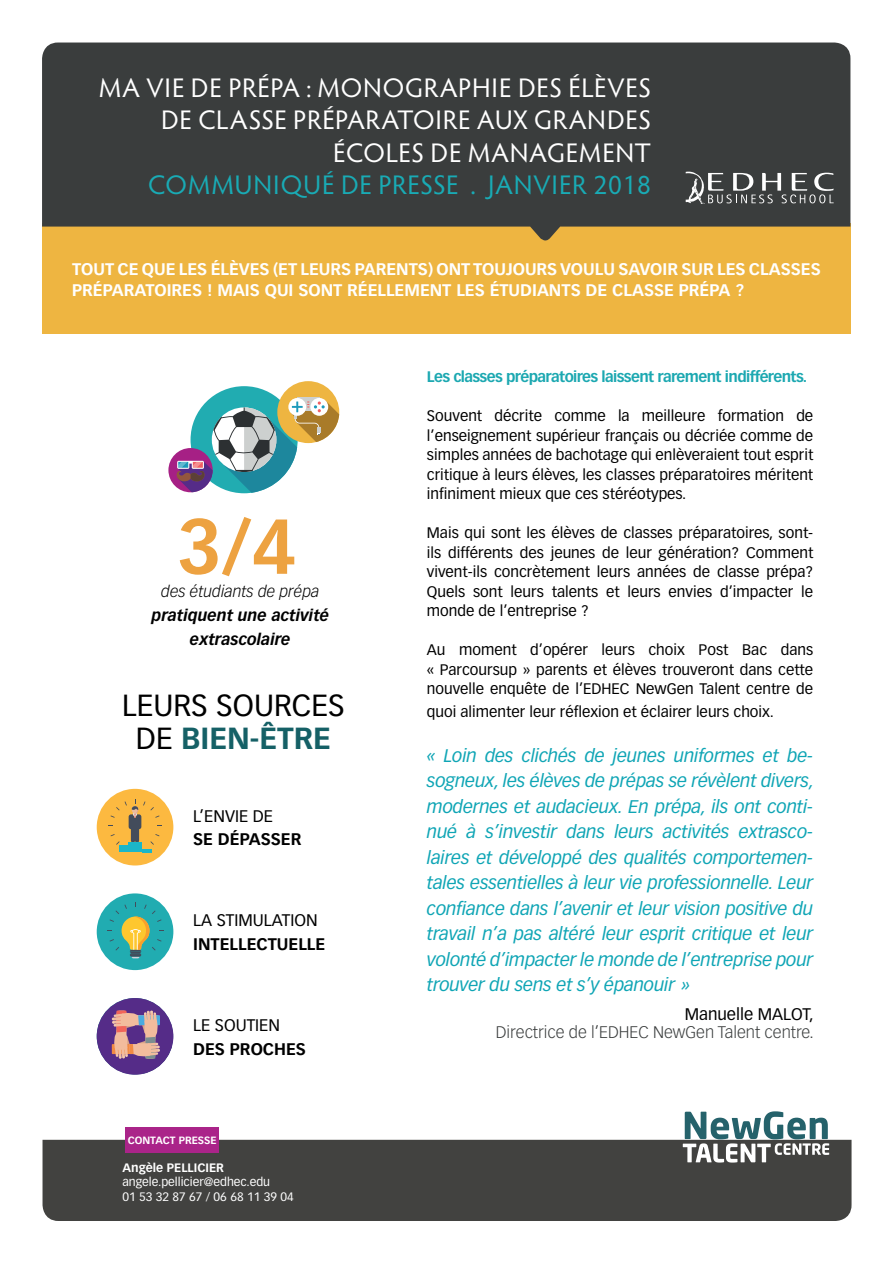
<style>
.page{position:relative;width:893px;height:1263px;background:#fff}
.page>*{position:absolute;margin:0;border:0;box-sizing:border-box;transform-origin:0 0}
.t1{font:700 76.2px "Vectora LT Std";color:#eda241}
.t2{font:30px/33px "Vectora LT Std";color:#000;text-align:center}
.t3{font:27px/32.4px "Hypatia Sans Pro";letter-spacing:.03em;color:#fff;text-align:right}
.t4{font:27px "Hypatia Sans Pro";letter-spacing:.03em;color:#19abb5}
.t5{font:italic 18px/25.5px "Vectora LT Std";letter-spacing:-.01em;color:#0fa5b5;text-align:justify}
.t6{font:700 16.5px/21px "Vectora LT Std";color:#fff}
.t7{font:700 16.5px/23.7px "Vectora LT Std";color:#000}
.t8{font:300 16.5px "Vectora LT Std";color:#3a3d3d}
.t9{font:16.5px "Vectora LT Std";color:#000}
.t10{font:italic 700 15.9px/23.7px "Vectora LT Std";color:#000;text-align:center}
.t11{font:15px/19.5px "Vectora LT Std";color:#000;text-align:justify}
.t12{font:700 15px "Vectora LT Std";letter-spacing:-.04em;color:#1ca8b1}
.t13{font:12px "Vectora LT Std";color:#fff}
.t14{font:700 12px "Vectora LT Std";color:#fff}
.t15{font:700 10.35px "Vectora LT Std";color:#fff}
.s1{font-weight:300}
.s2{font-weight:700;color:#156066}
.s3{font-weight:400}
</style>
<div class="page">
<div style="left:42px;top:223px;width:808px;height:111px;background:#eeb541"></div>
<svg style="left:42px;top:43px;width:808px;height:198px;background:#47453d"></svg>
<div style="left:43px;top:1140px;width:808px;height:81px;background:#424240"></div>
<div style="left:125px;top:1127px;width:94px;height:25px;background:#aa2489"></div>
<svg style="left:686px;top:172px;width:148px;height:32px;background:#656767"></svg>
<svg style="left:683px;top:1111px;width:146px;height:51px"></svg>
<div style="left:191px;top:386px;width:107px;height:107px;background:#21acb1;border-radius:50%"></div>
<div style="left:168px;top:448px;width:45px;height:44px;background:#a62085;border-radius:50%"></div>
<div style="left:277px;top:381px;width:62px;height:62px;background:#eeb541;border-radius:50%"></div>
<div style="left:297px;top:398px;width:22px;height:13px;background:#cdd0cf"></div>
<div style="left:310px;top:398px;width:18px;height:18px;background:#fff;border-radius:50%"></div>
<div style="left:288px;top:398px;width:18px;height:18px;background:#fff;border-radius:50%"></div>
<svg style="left:177px;top:401px;width:162px;height:92px"></svg>
<div style="left:97px;top:789px;width:76px;height:76px;background:#fcb940;border-radius:50%"></div>
<svg style="left:109px;top:800px;width:52px;height:52px"></svg>
<div style="left:97px;top:893px;width:76px;height:77px;background:#21acb1;border-radius:50%"></div>
<svg style="left:108px;top:902px;width:55px;height:56px"></svg>
<div style="left:97px;top:998px;width:76px;height:77px;background:#552c88;border-radius:50%"></div>
<svg style="left:105px;top:1009px;width:67px;height:64px"></svg>
<p class="t3" style="left:99px;top:70px;width:553px">MA VIE DE PRÉPA : MONOGRAPHIE DES ÉLÈVES<br>DE CLASSE PRÉPARATOIRE AUX GRANDES<br>ÉCOLES DE MANAGEMENT</p>
<p class="t4" style="left:148px;top:167px;width:504px">COMMUNIQUÉ DE PRESSE . JANVIER 2018</p>
<p class="t6" style="left:72px;top:258px;width:750px">TOUT CE QUE LES ÉLÈVES (ET LEURS PARENTS) ONT TOUJOURS VOULU SAVOIR SUR LES CLASSES<br>PRÉPARATOIRES ! MAIS QUI SONT RÉELLEMENT LES ÉTUDIANTS DE CLASSE PRÉPA ?</p>
<p class="t1" style="left:177px;top:500px;width:121px">3/4</p>
<p class="t10" style="left:151px;top:580px;width:179px"><span class="s1">des étudiants de prépa </span>pratiquent une activité extrascolaire</p>
<p class="t2" style="left:122px;top:689px;width:224px">LEURS SOURCES<br>DE <span class="s2">BIEN-ÊTRE</span></p>
<p class="t7" style="left:193px;top:804px;width:110px"><span class="s3">L’ENVIE DE<br></span>SE DÉPASSER</p>
<p class="t7" style="left:193px;top:908px;width:134px"><span class="s3">LA STIMULATION<br></span>INTELLECTUELLE</p>
<p class="t7" style="left:193px;top:1013px;width:114px"><span class="s3">LE SOUTIEN<br></span>DES PROCHES</p>
<p class="t15" style="left:128px;top:1134px;width:91px">CONTACT PRESSE</p>
<p class="t14" style="left:122px;top:1160px;width:103px">Angèle PELLICIER</p>
<p class="t13" style="left:122px;top:1175px;width:149px">angele.pellicier@edhec.edu</p>
<p class="t13" style="left:122px;top:1189px;width:173px">01 53 32 87 67 / 06 68 11 39 04</p>
<p class="t12" style="left:427px;top:368px;width:382px">Les classes préparatoires laissent rarement indifférents.</p>
<p class="t11" style="left:427px;top:406px;width:388px">Souvent décrite comme la meilleure formation de l’enseignement supérieur français ou décriée comme de simples années de bachotage qui enlèveraient tout esprit critique à leurs élèves, les classes préparatoires méritent infiniment mieux que ces stéréotypes.</p>
<p class="t11" style="left:427px;top:523px;width:388px">Mais qui sont les élèves de classes préparatoires, sont&shy;ils différents des jeunes de leur génération? Comment vivent-ils concrètement leurs années de classe prépa?<br>Quels sont leurs talents et leurs envies d’impacter le monde de l’entreprise ?</p>
<p class="t11" style="left:427px;top:640px;width:388px">Au moment d’opérer leurs choix Post Bac dans « Parcoursup » parents et élèves trouveront dans cette nouvelle enquête de l’EDHEC NewGen Talent centre de</p>
<p class="t11" style="left:427px;top:702px;width:349px">quoi alimenter leur réflexion et éclairer leurs choix.</p>
<p class="t5" style="left:427px;top:743px;width:389px">« Loin des clichés de jeunes uniformes et be&shy;sogneux, les élèves de prépas se révèlent divers, modernes et audacieux. En prépa, ils ont conti&shy;nué à s’investir dans leurs activités extrasco&shy;laires et développé des qualités comportemen&shy;tales essentielles à leur vie professionnelle. Leur confiance dans l’avenir et leur vision positive du travail n’a pas altéré leur esprit critique et leur volonté d’impacter le monde de l’entreprise pour trouver du sens et s’y épanouir »</p>
<p class="t9" style="left:685px;top:1004px;width:131px">Manuelle MALOT,</p>
<p class="t8" style="left:496px;top:1022px;width:319px">Directrice de l’EDHEC NewGen Talent centre.</p>
</div>
